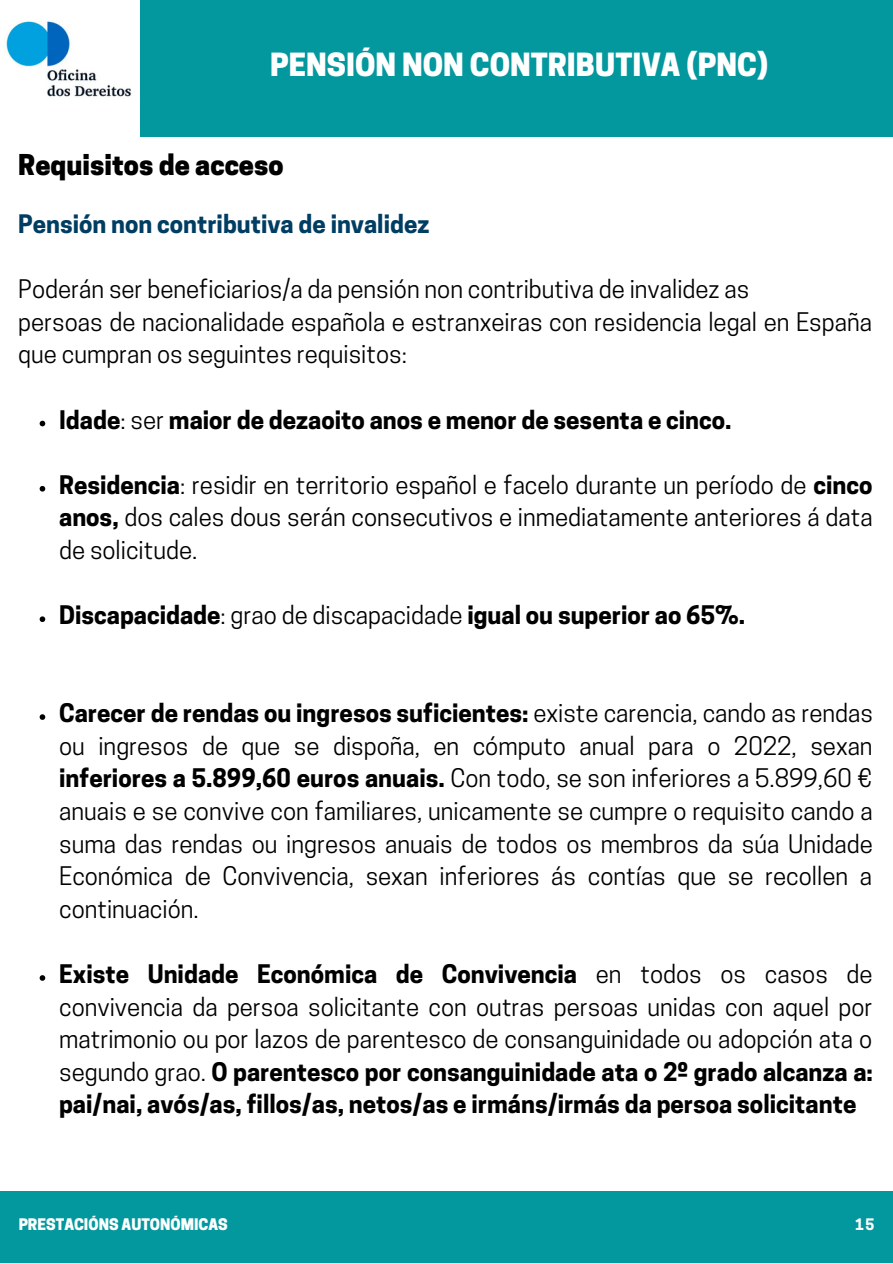
<style>
.page{position:relative;width:893px;height:1264px;background:#fff}
.page>*{position:absolute;margin:0;border:0;box-sizing:border-box;transform-origin:0 0}
.t1{font:800 30px "Cooper Hewitt";color:#fff}
.t2{font:800 27px "Cooper Hewitt";color:#000}
.t3{font:24px/32.5px "Cooper Hewitt";color:#000;text-align:justify}
.t4{font:700 24px "Cooper Hewitt";color:#000}
.t5{font:700 24px "Cooper Hewitt";color:#003d62}
.t6{font:800 15px "Cooper Hewitt";color:#feffff}
.t7{font:700 14.85px "Cooper Hewitt";color:#fff}
.s1{font-weight:400}
.s2{font-weight:700}
</style>
<div class="page">
<div style="left:141px;top:0;width:751px;height:137px;background:#03989e"></div>
<div style="left:0;top:1191px;width:892px;height:71px;background:#03989e"></div>
<img style="left:5px;top:20px;width:126px;height:77px">
<svg style="left:40px;top:421px;width:5px;height:5px"></svg>
<svg style="left:40px;top:486px;width:5px;height:5px"></svg>
<svg style="left:40px;top:616px;width:5px;height:6px"></svg>
<svg style="left:40px;top:714px;width:5px;height:6px"></svg>
<svg style="left:40px;top:975px;width:5px;height:5px"></svg>
<p class="t1" style="left:270px;top:53px;width:499px">PENSIÓN NON CONTRIBUTIVA (PNC)</p>
<p class="t2" style="left:18px;top:154px;width:267px">Requisitos de acceso</p>
<p class="t5" style="left:18px;top:215px;width:412px">Pensión non contributiva de invalidez</p>
<p class="t3" style="left:18px;top:276px;width:855px;text-align:left">Poderán ser beneficiarios/a da pensión non contributiva de invalidez as<br>persoas de nacionalidade española e estranxeiras con residencia legal en España que cumpran os seguintes requisitos:</p>
<p class="t4" style="left:59px;top:410px;width:674px">Idade<span class="s1">: ser</span> maior de dezaoito anos e menor de sesenta e cinco.</p>
<p class="t3" style="left:59px;top:471px;width:815px"><span class="s2">Residencia</span>: residir en territorio español e facelo durante un período de <span class="s2">cinco anos,</span> dos cales dous serán consecutivos e inmediatamente anteriores á data de solicitude.</p>
<p class="t4" style="left:59px;top:606px;width:687px">Discapacidade<span class="s1">: grao de discapacidade</span> igual ou superior ao 65%.</p>
<p class="t3" style="left:59px;top:700px;width:815px"><span class="s2">Carecer de rendas ou ingresos suficientes:</span> existe carencia, cando as rendas ou ingresos de que se dispoña, en cómputo anual para o 2022, sexan <span class="s2">inferiores a 5.899,60 euros anuais.</span> Con todo, se son inferiores a 5.899,60 € anuais e se convive con familiares, unicamente se cumpre o requisito cando a suma das rendas ou ingresos anuais de todos os membros da súa Unidade Económica de Convivencia, sexan inferiores ás contías que se recollen a continuación.</p>
<p class="t3" style="left:59px;top:960px;width:815px"><span class="s2">Existe Unidade Económica de Convivencia</span> en todos os casos de convivencia da persoa solicitante con outras persoas unidas con aquel por matrimonio ou por lazos de parentesco de consanguinidade ou adopción ata o segundo grao. <span class="s2">O parentesco por consanguinidade ata o 2º grado alcanza a: pai/nai, avós/as, fillos/as, netos/as e irmáns/irmás da persoa solicitante</span></p>
<p class="t6" style="left:19px;top:1218px;width:210px">PRESTACIÓNS AUTONÓMICAS</p>
<p class="t7" style="left:855px;top:1218px;width:21px">15</p>
</div>
